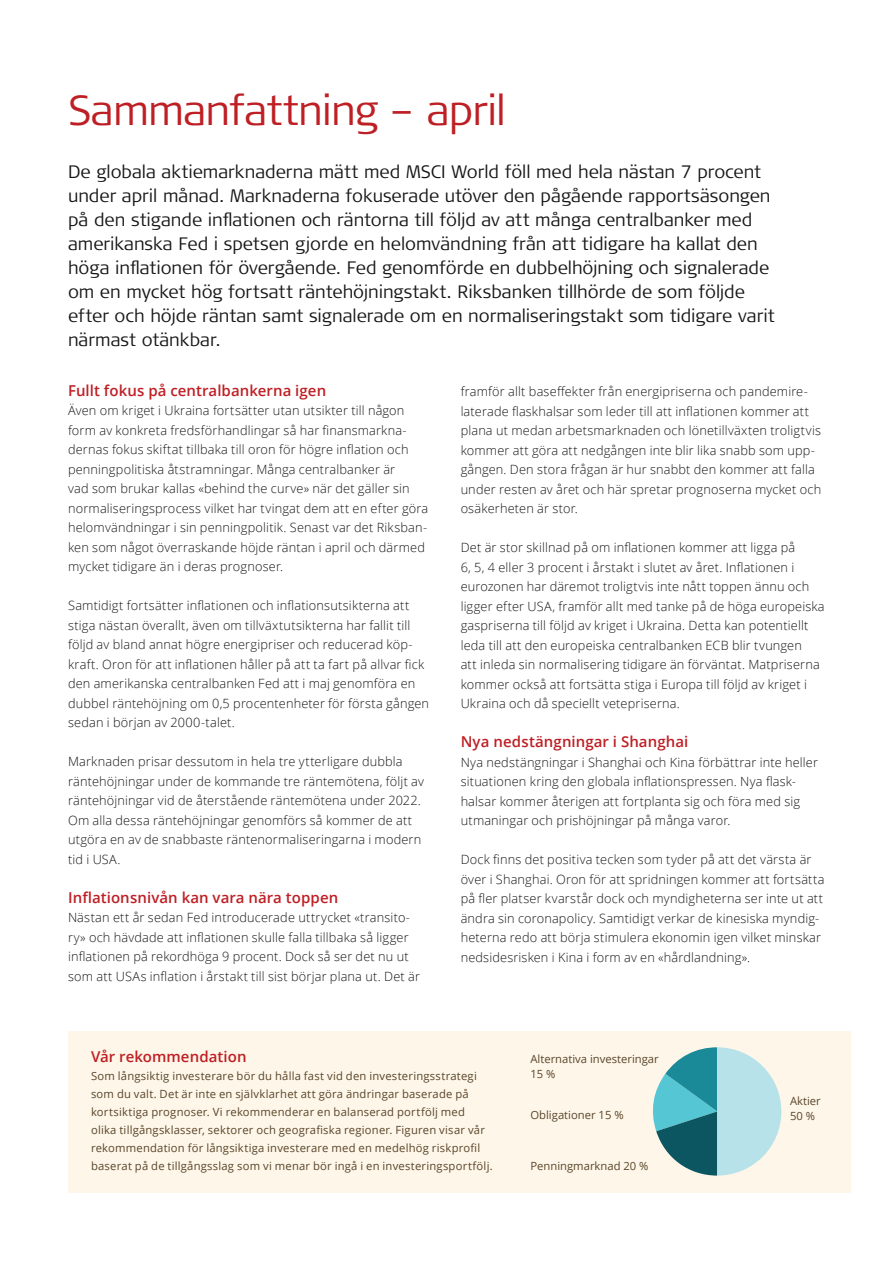
<style>
.page{position:relative;width:893px;height:1263px;background:#fff}
.page>*{position:absolute;margin:0;border:0;box-sizing:border-box;transform-origin:0 0}
._2021_Titel_1_28_34{font:300 42px "Signa Pro";letter-spacing:-.025em;color:#be1f24}
.Ingress_Citat_-_12_1{font:300 18px/24px "Signa Pro";color:#161516}
.Mellanrubrik_1_röd{font:600 15px "Open Sans";letter-spacing:.005em;color:#be1f24}
.Brödtext_1_8_5_13{font:300 12.75px/19.5px "Open Sans";letter-spacing:.015em;color:#161516}
.Brödtext_1_8_5_13-2{font:11.25px/18px "Open Sans";letter-spacing:.02em;color:#5a462b}
._2021_Fotnot_diagram{font:11.25px/15px "Open Sans";color:#5a462b}
</style>
<div class="page">
<div style="left:68px;top:1031px;width:782px;height:161px;background:#fef6e8"></div>
<svg style="left:652px;top:1047px;width:129px;height:128px"></svg>
<p class="_2021_Titel_1_28_34" style="left:68px;top:85px;width:439px">Sammanfattning – april</p>
<p class="Ingress_Citat_-_12_1" style="left:68px;top:159px;width:708px">De globala aktiemarknaderna mätt med MSCI World föll med hela nästan 7 procent under april månad. Marknaderna fokuserade utöver den pågående rapportsäsongen på den stigande inflationen och räntorna till följd av att många centralbanker med amerikanska Fed i spetsen gjorde en helomvändning från att tidigare ha kallat den höga inflationen för övergående. Fed genomförde en dubbelhöjning och signalerade om en mycket hög fortsatt räntehöjningstakt. Riksbanken tillhörde de som följde efter och höjde räntan samt signalerade om en normaliseringstakt som tidigare varit närmast otänkbar.</p>
<p class="Mellanrubrik_1_röd" style="left:68px;top:380px;width:260px">Fullt fokus på centralbankerna igen</p>
<p class="Brödtext_1_8_5_13" style="left:68px;top:400px;width:362px">Även om kriget i Ukraina fortsätter utan utsikter till någon form av konkreta fredsförhandlingar så har finansmarkna&shy;dernas fokus skiftat tillbaka till oron för högre inflation och penningpolitiska åtstramningar. Många centralbanker är<br>vad som brukar kallas «behind the curve» när det gäller sin normaliseringsprocess vilket har tvingat dem att en efter göra helomvändningar i sin penningpolitik. Senast var det Riksban&shy;ken som något överraskande höjde räntan i april och därmed mycket tidigare än i deras prognoser.</p>
<p class="Brödtext_1_8_5_13" style="left:68px;top:595px;width:362px">Samtidigt fortsätter inflationen och inflationsutsikterna att stiga nästan överallt, även om tillväxtutsikterna har fallit till följd av bland annat högre energipriser och reducerad köp&shy;kraft. Oron för att inflationen håller på att ta fart på allvar fick den amerikanska centralbanken Fed att i maj genomföra en dubbel räntehöjning om 0,5 procentenheter för första gången sedan i början av 2000-talet.</p>
<p class="Brödtext_1_8_5_13" style="left:68px;top:751px;width:358px">Marknaden prisar dessutom in hela tre ytterligare dubbla räntehöjningar under de kommande tre räntemötena, följt av räntehöjningar vid de återstående räntemötena under 2022.<br>Om alla dessa räntehöjningar genomförs så kommer de att utgöra en av de snabbaste räntenormaliseringarna i modern tid i USA.</p>
<p class="Mellanrubrik_1_röd" style="left:68px;top:887px;width:272px">Inflationsnivån kan vara nära toppen</p>
<p class="Brödtext_1_8_5_13" style="left:68px;top:907px;width:353px">Nästan ett år sedan Fed introducerade uttrycket «transito&shy;ry» och hävdade att inflationen skulle falla tillbaka så ligger inflationen på rekordhöga 9 procent. Dock så ser det nu ut som att USAs inflation i årstakt till sist börjar plana ut. Det är</p>
<p class="Brödtext_1_8_5_13" style="left:461px;top:381px;width:362px">framför allt baseffekter från energipriserna och pandemire&shy;laterade flaskhalsar som leder till att inflationen kommer att plana ut medan arbetsmarknaden och lönetillväxten troligtvis kommer att göra att nedgången inte blir lika snabb som upp&shy;gången. Den stora frågan är hur snabbt den kommer att falla under resten av året och här spretar prognoserna mycket och osäkerheten är stor.</p>
<p class="Brödtext_1_8_5_13" style="left:461px;top:537px;width:366px">Det är stor skillnad på om inflationen kommer att ligga på<br>6, 5, 4 eller 3 procent i årstakt i slutet av året. Inflationen i eurozonen har däremot troligtvis inte nått toppen ännu och ligger efter USA, framför allt med tanke på de höga europeiska gaspriserna till följd av kriget i Ukraina. Detta kan potentiellt leda till att den europeiska centralbanken ECB blir tvungen<br>att inleda sin normalisering tidigare än förväntat. Matpriserna kommer också att fortsätta stiga i Europa till följd av kriget i Ukraina och då speciellt vetepriserna.</p>
<p class="Mellanrubrik_1_röd" style="left:461px;top:731px;width:229px">Nya nedstängningar i Shanghai</p>
<p class="Brödtext_1_8_5_13" style="left:461px;top:752px;width:359px">Nya nedstängningar i Shanghai och Kina förbättrar inte heller situationen kring den globala inflationspressen. Nya flask&shy;halsar kommer återigen att fortplanta sig och föra med sig utmaningar och prishöjningar på många varor.</p>
<p class="Brödtext_1_8_5_13" style="left:461px;top:849px;width:365px">Dock finns det positiva tecken som tyder på att det värsta är över i Shanghai. Oron för att spridningen kommer att fortsätta på fler platser kvarstår dock och myndigheterna ser inte ut att ändra sin coronapolicy. Samtidigt verkar de kinesiska myndig&shy;heterna redo att börja stimulera ekonomin igen vilket minskar nedsidesrisken i Kina i form av en «hårdlandning».</p>
<p class="Mellanrubrik_1_röd" style="left:91px;top:1046px;width:157px">Vår rekommendation</p>
<p class="Brödtext_1_8_5_13-2" style="left:91px;top:1066px;width:403px">Som långsiktig investerare bör du hålla fast vid den investeringsstrategi som du valt. Det är inte en självklarhet att göra ändringar baserade på kortsiktiga prognoser. Vi rekommenderar en balanserad portfölj med olika tillgångsklasser, sektorer och geografiska regioner. Figuren visar vår rekommendation för långsiktiga investerare med en medelhög riskprofil baserat på de tillgångsslag som vi menar bör ingå i en investeringsportfölj.</p>
<p class="_2021_Fotnot_diagram" style="left:530px;top:1051px;width:130px">Alternativa investeringar<br>15 %</p>
<p class="_2021_Fotnot_diagram" style="left:530px;top:1107px;width:95px">Obligationer 15 %</p>
<p class="_2021_Fotnot_diagram" style="left:530px;top:1158px;width:120px">Penningmarknad 20 %</p>
<p class="_2021_Fotnot_diagram" style="left:790px;top:1093px;width:32px">Aktier<br>50 %</p>
</div>
